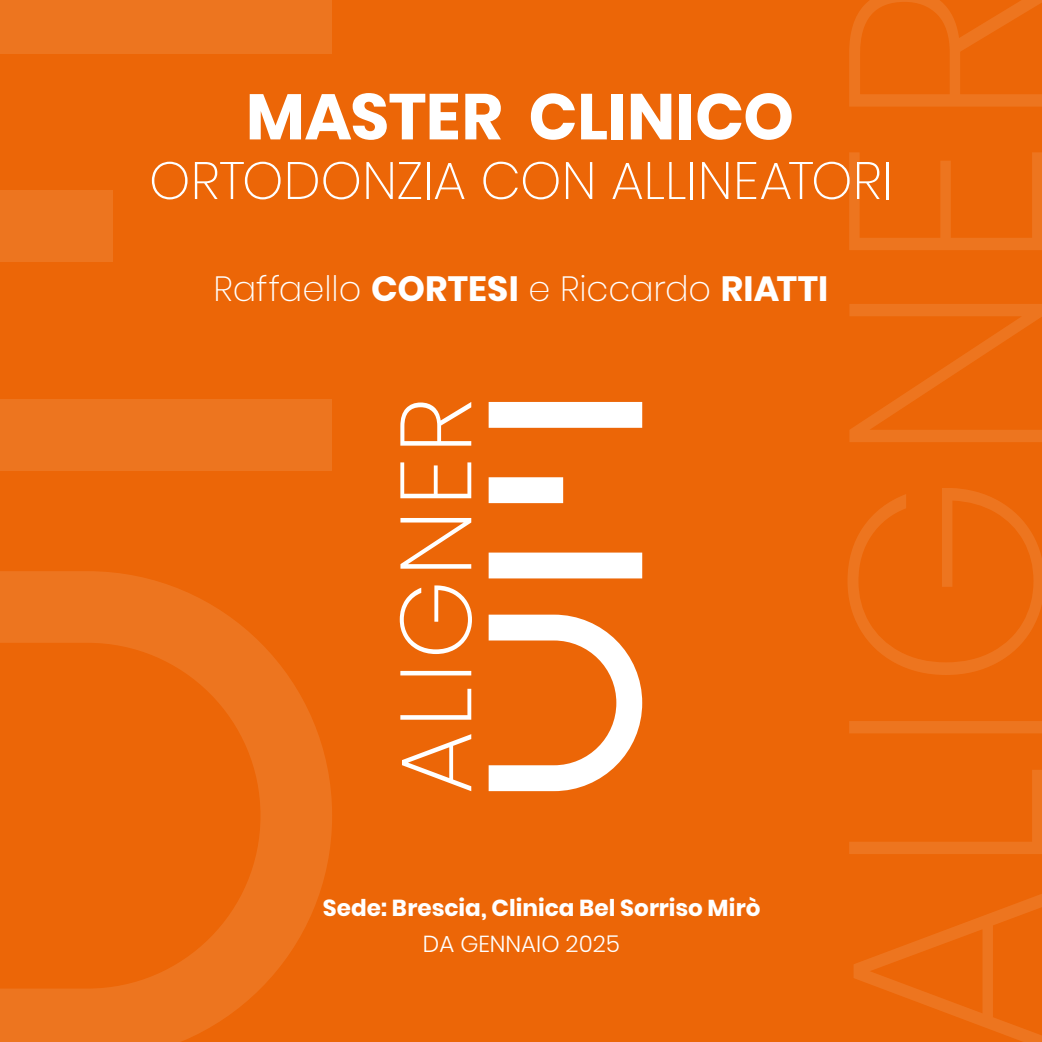
<style>
.page{position:relative;width:1042px;height:1042px;background:#ec6607}
.page>*{position:absolute;margin:0;border:0;box-sizing:border-box;transform-origin:0 0}
.t1{font:700 64.58px "Poppins";letter-spacing:-.005em;color:#fff}
.t2{font:200 52.5px "Poppins";color:#fff}
.t3{font:200 35px "Poppins";color:#fff}
.t4{font:700 23.1px "Poppins";color:#fff}
.t5{font:300 23.1px "Poppins";color:#fff}
.s1{font-weight:700}
</style>
<div class="page">
<svg style="left:400px;top:402px;width:242px;height:389px"></svg>
<div style="left:0;top:0;width:332px;height:53px;background:#ed751f"></div>
<div style="left:0;top:190px;width:113px;height:72px;background:#ed751f"></div>
<div style="left:0;top:399px;width:332px;height:72px;background:#ed751f"></div>
<svg style="left:0;top:571px;width:332px;height:471px"></svg>
<svg style="left:847px;top:0;width:195px;height:1042px"></svg>
<p class="t1" style="left:246px;top:79px;width:549px">MASTER CLINICO</p>
<p class="t2" style="left:149px;top:150px;width:745px">ORTODONZIA CON ALLINEATORI</p>
<p class="t3" style="left:214px;top:269px;width:616px">Raffaello <span class="s1">CORTESI</span> e Riccardo <span class="s1">RIATTI</span></p>
<p class="t4" style="left:323px;top:894px;width:439px">Sede: Brescia, Clinica Bel Sorriso Mirò</p>
<p class="t5" style="left:423px;top:930px;width:199px">DA GENNAIO 2025</p>
</div>
